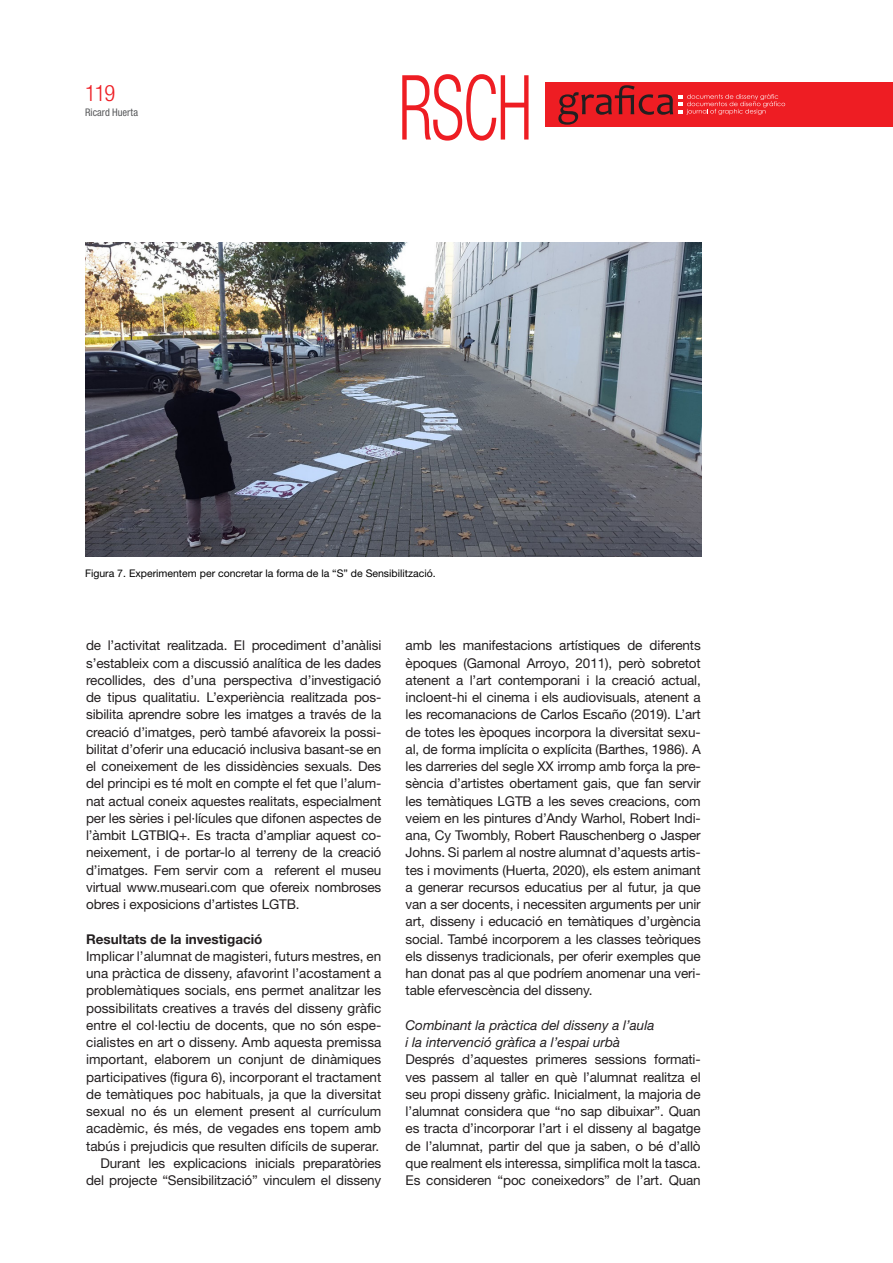
<style>
.page{position:relative;width:893px;height:1263px;background:#fff}
.page>*{position:absolute;margin:0;border:0;box-sizing:border-box;transform-origin:0 0}
.t1{font:300 condensed 90px "Helvetica Neue LT Std";color:#ee1d23;scale:.76 1}
.t2{font:300 condensed 22.5px "Helvetica Neue LT Std";color:#ee1d23}
.t3{font:13.5px/17.2px "Helvetica Neue LT Std";letter-spacing:-.01em;color:#231f20;text-align:justify}
.t4{font:italic 13.5px "Helvetica Neue LT Std";color:#231f20}
.t5{font:700 13.5px "Helvetica Neue LT Std";color:#231f20}
.t6{font:10.5px "Helvetica Neue LT Std";color:#000}
.t7{font:condensed 10.5px "Helvetica Neue LT Std";letter-spacing:.005em;color:#57585a}
</style>
<div class="page">
<div style="left:545px;top:83px;width:348px;height:44px;background:#ee1d23"></div>
<svg style="left:558px;top:85px;width:227px;height:40px"></svg>
<img style="left:85px;top:242px;width:616px;height:314px">
<h2 class="t2" style="left:85px;top:80px;width:32px">119</h2>
<p class="t7" style="left:85px;top:107px;width:55px">Ricard Huerta</p>
<h1 class="t1" style="left:398px;top:56px;width:178px">RSCH</h1>
<p class="t6" style="left:85px;top:567px;width:352px">Figura 7. Experimentem per concretar la forma de la “S” de Sensibilització.</p>
<p class="t3" style="left:86px;top:637px;width:297px">de l’activitat realitzada. El procediment d’anàlisi s’estableix com a discussió analítica de les dades recollides, des d’una perspectiva d’investigació de tipus qualitatiu. L’experiència realitzada pos&shy;sibilita aprendre sobre les imatges a través de la creació d’imatges, però també afavoreix la possi&shy;bilitat d’oferir una educació inclusiva basant-se en el coneixement de les dissidències sexuals. Des del principi es té molt en compte el fet que l’alum&shy;nat actual coneix aquestes realitats, especialment per les sèries i pel·lícules que difonen aspectes de l’àmbit LGTBIQ+. Es tracta d’ampliar aquest co&shy;neixement, i de portar-lo al terreny de la creació d’imatges. Fem servir com a referent el museu virtual www.museari.com que ofereix nombroses obres i exposicions d’artistes LGTB.</p>
<p class="t5" style="left:86px;top:930px;width:178px">Resultats de la investigació</p>
<p class="t3" style="left:86px;top:947px;width:297px">Implicar l’alumnat de magisteri, futurs mestres, en una pràctica de disseny, afavorint l’acostament a problemàtiques socials, ens permet analitzar les possibilitats creatives a través del disseny gràfic entre el col·lectiu de docents, que no són espe&shy;cialistes en art o disseny. Amb aquesta premissa important, elaborem un conjunt de dinàmiques participatives (figura 6), incorporant el tractament de temàtiques poc habituals, ja que la diversitat sexual no és un element present al currículum acadèmic, és més, de vegades ens topem amb tabús i prejudicis que resulten difícils de superar.</p>
<p class="t3" style="left:86px;top:1154px;width:297px;text-align:right">Durant les explicacions inicials preparatòries del projecte “Sensibilització” vinculem el disseny</p>
<p class="t3" style="left:406px;top:637px;width:297px">amb les manifestacions artístiques de diferents èpoques (Gamonal Arroyo, 2011), però sobretot atenent a l’art contemporani i la creació actual, incloent-hi el cinema i els audiovisuals, atenent a les recomanacions de Carlos Escaño (2019). L’art de totes les èpoques incorpora la diversitat sexu&shy;al, de forma implícita o explícita (Barthes, 1986). A les darreries del segle XX irromp amb força la pre&shy;sència d’artistes obertament gais, que fan servir les temàtiques LGTB a les seves creacions, com veiem en les pintures d’Andy Warhol, Robert Indi&shy;ana, Cy Twombly, Robert Rauschenberg o Jasper Johns. Si parlem al nostre alumnat d’aquests artis&shy;tes i moviments (Huerta, 2020), els estem animant a generar recursos educatius per al futur, ja que van a ser docents, i necessiten arguments per unir art, disseny i educació en temàtiques d’urgència social. També incorporem a les classes teòriques els dissenys tradicionals, per oferir exemples que han donat pas al que podríem anomenar una veri&shy;table efervescència del disseny.</p>
<p class="t4" style="left:406px;top:1017px;width:250px">Combinant la pràctica del disseny a l’aula</p>
<p class="t4" style="left:406px;top:1034px;width:216px">i la intervenció gràfica a l’espai urbà</p>
<p class="t3" style="left:406px;top:1051px;width:297px">Després d’aquestes primeres sessions formati&shy;ves passem al taller en què l’alumnat realitza el seu propi disseny gràfic. Inicialment, la majoria de l’alumnat considera que “no sap dibuixar”. Quan es tracta d’incorporar l’art i el disseny al bagatge de l’alumnat, partir del que ja saben, o bé d’allò que realment els interessa, simplifica molt la tasca.<br>Es consideren “poc coneixedors” de l’art. Quan</p>
</div>
